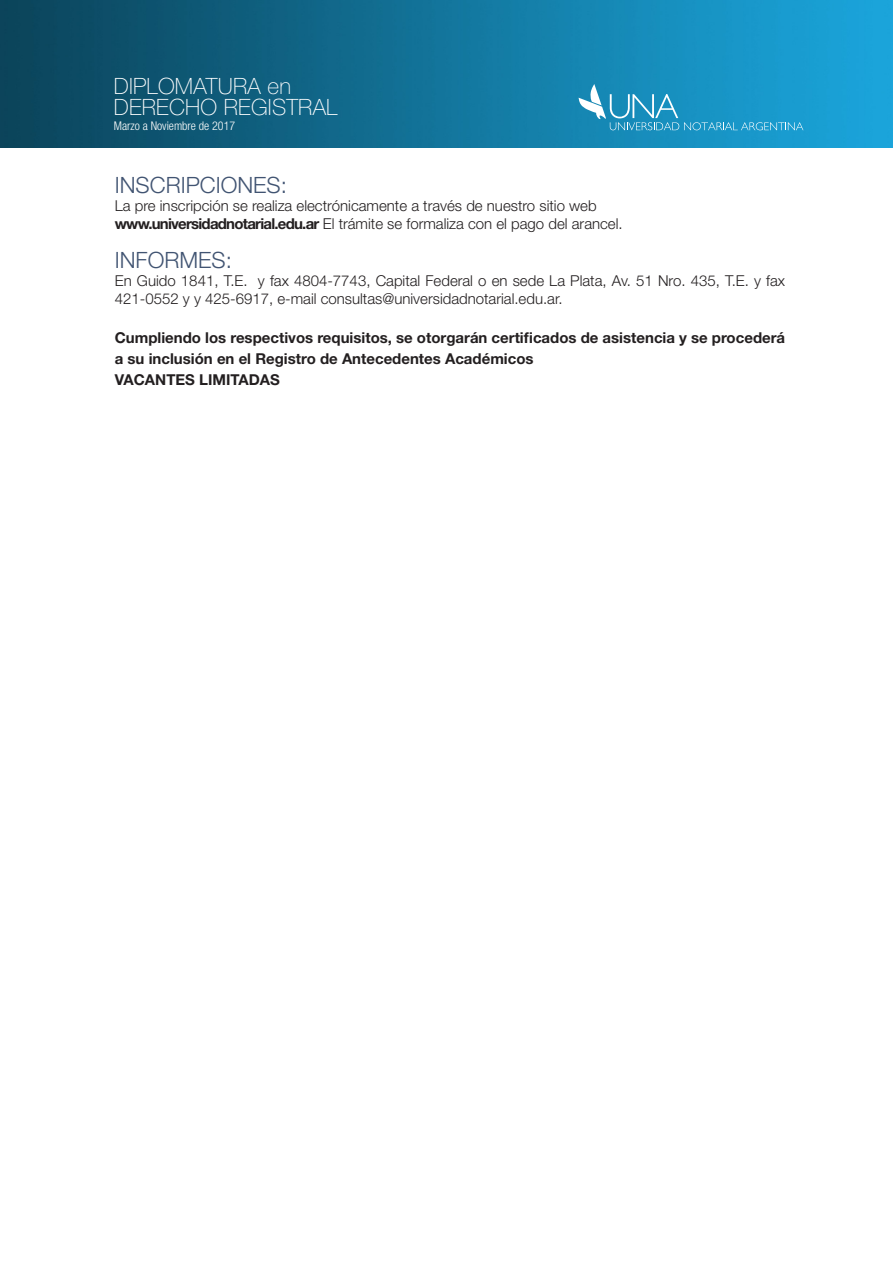
<style>
.page{position:relative;width:893px;height:1263px;background:#fff}
.page>*{position:absolute;margin:0;border:0;box-sizing:border-box;transform-origin:0 0}
.t1{font:100 22.5px/21px "Helvetica Neue";letter-spacing:.01em;color:#fff}
.t2{font:300 22.5px "Helvetica Neue";color:#415472}
.t3{font:300 15px/18px "Helvetica Neue";color:#231f20}
.t4{font:700 15px/21px "Helvetica Neue";color:#231f20}
.t5{font:300 condensed 12px "Helvetica Neue";color:#fff}
.s1{font-weight:700}
</style>
<div class="page">
<img style="left:0;top:0;width:893px;height:147px">
<svg style="left:579px;top:84px;width:224px;height:46px"></svg>
<h1 class="t1" style="left:114px;top:75px;width:225px">DIPLOMATURA en<br>DERECHO REGISTRAL</h1>
<p class="t5" style="left:114px;top:119px;width:123px">Marzo a Noviembre de 2017</p>
<p class="t2" style="left:115px;top:172px;width:174px">INSCRIPCIONES:</p>
<p class="t3" style="left:115px;top:197px;width:483px">La pre inscripción se realiza electrónicamente a través de nuestro sitio web</p>
<p class="t3" style="left:115px;top:215px;width:509px"><span class="s1">www.universidadnotarial.edu.ar</span> El trámite se formaliza con el pago del arancel.</p>
<p class="t2" style="left:115px;top:247px;width:119px">INFORMES:</p>
<p class="t3" style="left:115px;top:272px;width:672px">En Guido 1841, T.E. y fax 4804-7743, Capital Federal o en sede La Plata, Av. 51 Nro. 435, T.E. y fax<br>421-0552 y y 425-6917, e-mail consultas@universidadnotarial.edu.ar.</p>
<p class="t4" style="left:115px;top:327px;width:672px">Cumpliendo los respectivos requisitos, se otorgarán certificados de asistencia y se procederá a su inclusión en el Registro de Antecedentes Académicos</p>
<p class="t4" style="left:115px;top:369px;width:167px">VACANTES LIMITADAS</p>
</div>
